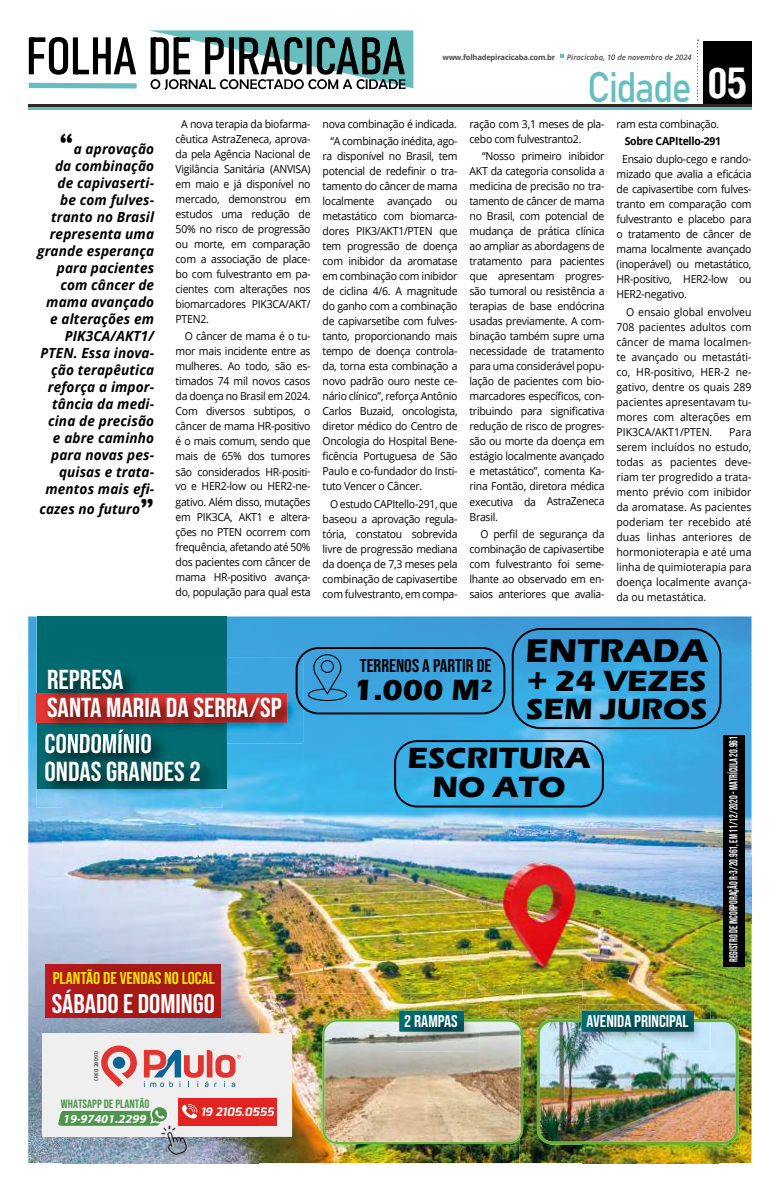
<style>
.page{position:relative;width:780px;height:1191px;background:#fff}
.page>*{position:absolute;margin:0;border:0;box-sizing:border-box;transform-origin:0 0}
.t1{font:42.1px "Bahnschrift";letter-spacing:-.045em;color:#67bec0;scale:.89 1}
.t2{font:700 33.8px "Eras ITC";color:#010102;scale:1.04 1}
.t3{font:700 30.1px/29.3px "Eras ITC";color:#010102;text-align:center;scale:1.04 1}
.t4{font:27.4px/27.4px "Bebas Neue";color:#fff;scale:1.04 1}
.t5{font:27px "Bebas Neue";color:#fff;scale:1.04 1}
.t6{font:18.5px "Bebas Neue";color:#010102;scale:1.04 1}
.t7{font:17.1px "Bebas Neue";color:#f3e500;scale:1.04 1}
.t8{font:17px "Bebas Neue";color:#fff;scale:1.04 1}
.t9{font:italic 700 14px/17px "Open Sans";letter-spacing:.01em;color:#000;text-align:right}
.t10{font:italic 700 12.4px "Myriad Pro";color:#fff;scale:1.04 1}
.t11{font:12px "Bebas Neue";color:#4b964a;scale:1.04 1}
.t12{font:11.5px "Bebas Neue";color:#fff;scale:.81 1}
.t13{font:italic 700 11.5px "Exo";color:#fff;scale:1.04 1}
.t14{font:11px/15px "Open Sans";letter-spacing:-.025em;color:#000;text-align:justify;scale:.95 1}
.t15{font:700 11px "Open Sans";letter-spacing:-.025em;color:#000;scale:.95 1}
.t16{font:italic 600 7.6px "Open Sans";color:#4a4948}
.t17{font:700 7.6px "Open Sans";letter-spacing:-.025em;color:#4a4948}
.t18{font:500 4.9px "Exo";color:#1b1b19;scale:.96 1}
.s1{font-family:"Britannic";font-style:normal;font-size:30px}
.s2{font-family:"Arena Condensed";font-weight:700;font-size:40.6px;color:#fff}
</style>
<div class="page">
<div style="left:703px;top:41px;width:48px;height:65px;background:#000"></div>
<hr style="left:28px;top:107px;width:723px;height:2px;background:#67bec0">
<hr style="left:28px;top:104px;width:723px;height:3px;background:#2c2824">
<svg style="left:697px;top:40px;width:1px;height:61px"></svg>
<svg style="left:560px;top:54px;width:3px;height:4px"></svg>
<svg style="left:28px;top:30px;width:385px;height:60px"></svg>
<img style="left:28px;top:616px;width:723px;height:34px">
<img style="left:28px;top:650px;width:34px;height:513px">
<img style="left:226px;top:650px;width:525px;height:34px">
<img style="left:304px;top:684px;width:206px;height:309px">
<img style="left:510px;top:684px;width:241px;height:171px">
<img style="left:200px;top:743px;width:104px;height:283px">
<img style="left:62px;top:807px;width:138px;height:226px">
<img style="left:590px;top:855px;width:161px;height:68px">
<svg style="left:510px;top:983px;width:9px;height:10px"></svg>
<img style="left:200px;top:1026px;width:59px;height:7px">
<img style="left:62px;top:1136px;width:197px;height:27px">
<div style="left:37px;top:616px;width:189px;height:173px;background:#006a71"></div>
<img style="left:36px;top:721px;width:187px;height:86px">
<img style="left:37px;top:722px;width:186px;height:67px">
<img style="left:45px;top:743px;width:106px;height:10px">
<img style="left:49px;top:658px;width:255px;height:85px">
<img style="left:39px;top:693px;width:248px;height:29px">
<img style="left:39px;top:721px;width:184px;height:22px">
<img style="left:45px;top:729px;width:106px;height:14px">
<img style="left:489px;top:853px;width:101px;height:98px">
<img style="left:489px;top:951px;width:30px;height:32px">
<div style="left:43px;top:1033px;width:249px;height:103px;background:#efefef"></div>
<svg style="left:101px;top:1045px;width:36px;height:41px"></svg>
<svg style="left:144px;top:1050px;width:97px;height:37px"></svg>
<svg style="left:58px;top:1106px;width:111px;height:20px"></svg>
<div style="left:179px;top:1097px;width:98px;height:28px;background:#e12420"></div>
<svg style="left:182px;top:1104px;width:16px;height:15px"></svg>
<img style="left:259px;top:993px;width:323px;height:170px">
<img style="left:259px;top:1033px;width:33px;height:103px">
<img style="left:259px;top:1097px;width:18px;height:28px">
<img style="left:259px;top:1107px;width:15px;height:9px">
<svg style="left:322px;top:1019px;width:201px;height:125px;background:#c5b699"></svg>
<img style="left:586px;top:923px;width:165px;height:103px">
<img style="left:519px;top:983px;width:67px;height:21px">
<img style="left:718px;top:1026px;width:33px;height:137px">
<img style="left:582px;top:1144px;width:136px;height:19px">
<img style="left:519px;top:923px;width:71px;height:60px">
<img style="left:519px;top:1025px;width:4px;height:113px">
<img style="left:537px;top:1019px;width:201px;height:125px">
<img style="left:578px;top:1004px;width:132px;height:47px">
<img style="left:581px;top:1010px;width:112px;height:21px">
<img style="left:396px;top:1004px;width:84px;height:47px">
<img style="left:399px;top:1010px;width:65px;height:21px">
<div style="left:46px;top:964px;width:174px;height:53px;background:linear-gradient(to right,#b0191b,#a41914)"></div>
<svg style="left:295px;top:647px;width:210px;height:67px;background:#3799ce"></svg>
<svg style="left:394px;top:740px;width:210px;height:67px;background:#3ba8da"></svg>
<svg style="left:511px;top:628px;width:210px;height:101px;background:#3ca1d7"></svg>
<div style="left:722px;top:734px;width:22px;height:232px;background:#010102"></div>
<img style="left:159px;top:1123px;width:29px;height:33px">
<p class="t9" style="left:37px;top:140px;width:118px"><span class="s1">“</span>a aprovação<br>da combinação de capivaserti-<br>be com fulves&shy;tranto no Brasil representa uma grande esperança para pacientes com câncer de mama avançado e alterações em<br>PIK3CA/AKT1/<br>PTEN. Essa inova&shy;ção terapêutica reforça a impor&shy;tância da medi&shy;cina de precisão e abre caminho para novas pes&shy;quisas e trata&shy;mentos mais efi-</p>
<p class="t9" style="left:39px;top:500px;width:116px">cazes no futuro<span class="s1">”</span></p>
<p class="t14" style="left:176px;top:116px;width:144px;text-indent:6px">A nova terapia da biofarma&shy;cêutica AstraZeneca, aprova&shy;da pela Agência Nacional de Vigilância Sanitária (ANVISA) em maio e já disponível no mercado, demonstrou em estudos uma redução de 50% no risco de progressão ou morte, em comparação com a associação de place&shy;bo com fulvestranto em pa&shy;cientes com alterações nos biomarcadores PIK3CA/AKT/ PTEN2.</p>
<p class="t14" style="left:176px;top:329px;width:144px;text-indent:9px">O câncer de mama é o tu&shy;mor mais incidente entre as mulheres. Ao todo, são es&shy;timados 74 mil novos casos da doença no Brasil em 2024.<br>Com diversos subtipos, o câncer de mama HR-positivo é o mais comum, sendo que mais de 65% dos tumores são considerados HR-positi&shy;vo e HER2-low ou HER2-ne&shy;gativo. Além disso, mutações em PIK3CA, AKT1 e altera&shy;ções no PTEN ocorrem com frequência, afetando até 50% dos pacientes com câncer de mama HR-positivo avança&shy;do, população para qual esta</p>
<p class="t17" style="left:442px;top:52px;width:114px">www.folhadepiracicaba.com.br</p>
<p class="t16" style="left:567px;top:52px;width:126px">Piracicaba, 10 de novembro de 2024</p>
<p class="t14" style="left:322px;top:114px;width:143px;line-height:17.8px;text-align:right">nova combinação é indicada. “A combinação inédita, ago-</p>
<p class="t14" style="left:322px;top:149px;width:144px">ra disponível no Brasil, tem potencial de redefinir o tra&shy;tamento do câncer de mama localmente avançado ou metastático com biomarca&shy;dores PIK3/AKT1/PTEN que tem progressão de doença com inibidor da aromatase em combinação com inibidor de ciclina 4/6. A magnitude do ganho com a combinação de capivarsetibe com fulves&shy;tanto, proporcionando mais tempo de doença controla&shy;da, torna esta combinação a novo padrão ouro neste ce&shy;nário clínico”, reforça Antônio Carlos Buzaid, oncologista, diretor médico do Centro de Oncologia do Hospital Bene&shy;ficência Portuguesa de São Paulo e co-fundador do Insti&shy;tuto Vencer o Câncer.</p>
<p class="t14" style="left:322px;top:496px;width:144px;text-indent:8px">O estudo CAPItello-291, que baseou a aprovação regula&shy;tória, constatou sobrevida livre de progressão mediana da doença de 7,3 meses pela combinação de capivasertibe com fulvestranto, em compa-</p>
<h1 class="t1" style="left:587px;top:55px;width:181px">Cidade <span class="s2">05</span></h1>
<p class="t14" style="left:469px;top:116px;width:143px">ração com 3,1 meses de pla&shy;cebo com fulvestranto2.</p>
<p class="t14" style="left:469px;top:149px;width:144px;text-indent:13px">“Nosso primeiro inibidor AKT da categoria consolida a medicina de precisão no tra&shy;tamento de câncer de mama no Brasil, com potencial de mudança de prática clínica ao ampliar as abordagens de tratamento para pacientes que apresentam progres&shy;são tumoral ou resistência a terapias de base endócrina usadas previamente. A com&shy;binação também supre uma necessidade de tratamento para uma considerável popu&shy;lação de pacientes com bio&shy;marcadores específicos, con&shy;tribuindo para significativa redução de risco de progres&shy;são ou morte da doença em estágio localmente avançado e metastático”, comenta Ka&shy;rina Fontão, diretora médica executiva da AstraZeneca Brasil.</p>
<p class="t14" style="left:469px;top:526px;width:143px;text-indent:11px">O perfil de segurança da combinação de capivasertibe com fulvestranto foi seme&shy;lhante ao observado em en&shy;saios anteriores que avalia-</p>
<p class="t14" style="left:616px;top:116px;width:110px">ram esta combinação.</p>
<p class="t15" style="left:624px;top:134px;width:103px">Sobre CAPItello-291</p>
<p class="t14" style="left:616px;top:151px;width:143px;text-indent:6px">Ensaio duplo-cego e rando&shy;mizado que avalia a eficácia de capivasertibe com fulves&shy;tranto em comparação com fulvestranto e placebo para o tratamento de câncer de mama localmente avançado (inoperável) ou metastático, HR-positivo, HER2-low ou HER2-negativo.</p>
<p class="t14" style="left:616px;top:304px;width:144px;text-indent:10px">O ensaio global envolveu 708 pacientes adultos com câncer de mama localmen&shy;te avançado ou metastáti&shy;co, HR-positivo, HER-2 ne&shy;gativo, dentre os quais 289 pacientes apresentavam tu&shy;mores com alterações em PIK3CA/AKT1/PTEN.</p>
<p class="t14" style="left:616px;top:424px;width:144px;text-indent:113px">Para serem incluídos no estudo, todas as pacientes deve&shy;riam ter progredido a trata&shy;mento prévio com inibidor da aromatase. As pacientes poderiam ter recebido até duas linhas anteriores de hormonioterapia e até uma linha de quimioterapia para doença localmente avança&shy;da ou metastática.</p>
<h3 class="t4" style="left:47px;top:665px;width:227px">REPRESA<br>SANTA MARIA DA SERRA/SP</h3>
<h3 class="t4" style="left:44px;top:730px;width:152px">CONDOMÍNIO<br>ONDAS GRANDES 2</h3>
<h3 class="t7" style="left:53px;top:968px;width:157px">PLANTÃO DE VENDAS NO LOCAL</h3>
<h3 class="t5" style="left:52px;top:988px;width:158px">SÁBADO E DOMINGO</h3>
<p class="t18" style="left:93px;top:1081px;width:33px;rotate:-90deg">CRECI 28097J</p>
<p class="t10" style="left:63px;top:1110px;width:81px">19·97401.2299</p>
<p class="t11" style="left:61px;top:1096px;width:87px">WHATSAPP DE PLANTÃO</p>
<p class="t13" style="left:201px;top:1103px;width:72px">19 2105.0555</p>
<h3 class="t6" style="left:359px;top:655px;width:128px">TERRENOS A PARTIR DE</h3>
<h3 class="t3" style="left:353px;top:675px;width:136px">1.000 M²</h3>
<h2 class="t2" style="left:525px;top:631px;width:177px">ENTRADA</h2>
<h3 class="t3" style="left:526px;top:666px;width:176px;line-height:28.7px;text-align:left">+ 24 VEZES<br>SEM JUROS</h3>
<h3 class="t3" style="left:407px;top:743px;width:177px">ESCRITURA<br>NO ATO</h3>
<p class="t12" style="left:727px;top:961px;width:280px;rotate:-90deg">REGISTRO DE INCORPORAÇÃO R-3/20.961, EM 11/12/2020 - MATRÍCULA 20.961</p>
<h3 class="t8" style="left:404px;top:1011px;width:53px">2 RAMPAS</h3>
<h3 class="t8" style="left:586px;top:1011px;width:100px">AVENIDA PRINCIPAL</h3>
</div>
